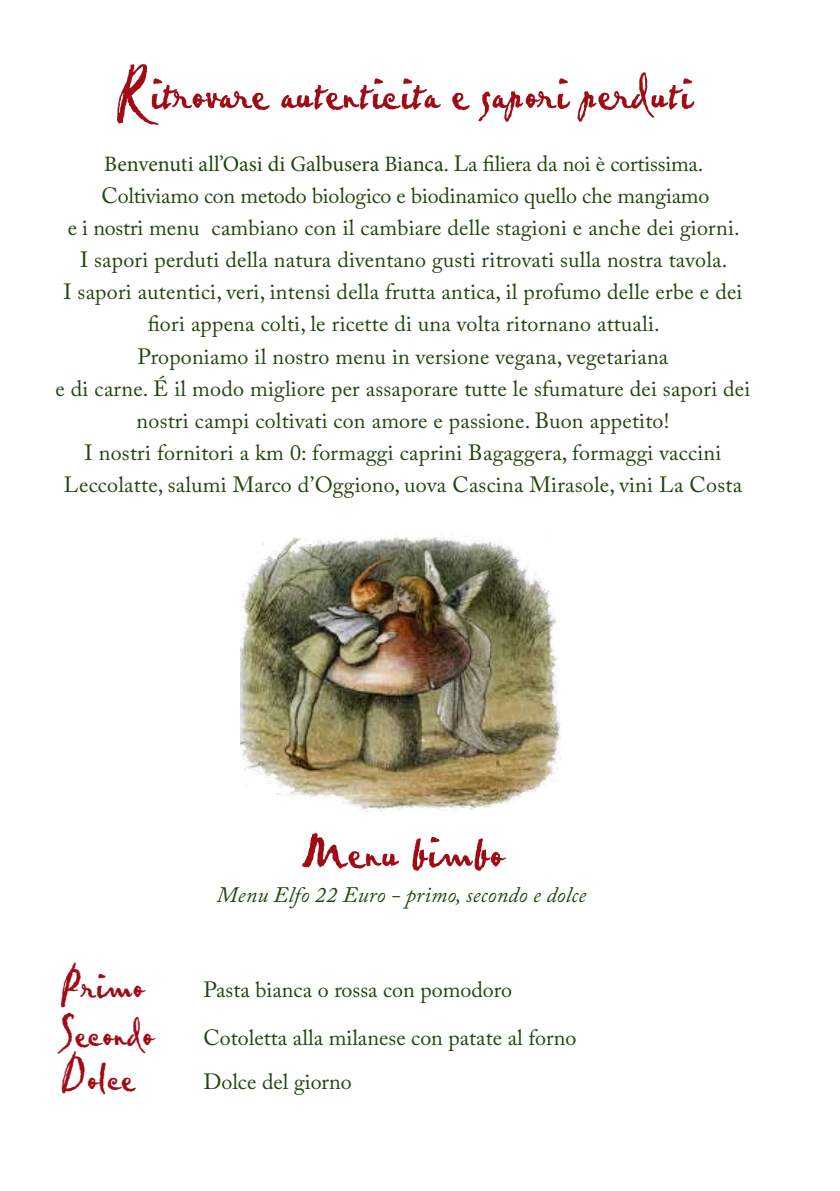
<style>
.page{position:relative;width:840px;height:1191px;background:#fff}
.page>*{position:absolute;margin:0;border:0;box-sizing:border-box;transform-origin:0 0}
.t1{font:60px "Pablo Plain";color:#9f0c16}
.t2{font:48px "Pablo Plain";color:#9f0c16}
.t3{font:22px/32px "Adobe Caslon Pro";letter-spacing:.01em;color:#22460f;text-align:center}
.t4{font:22px "Minion Pro";color:#22460f}
.t5{font:italic 22px "Adobe Caslon Pro";letter-spacing:.01em;color:#22460f}
.s1{font-family:"Adobe Caslon Pro"}
</style>
<div class="page">
<img style="left:241px;top:536px;width:320px;height:275px">
<h1 class="t1" style="left:115px;top:57px;width:576px">Ritrovare autenticita e sapori perduti</h1>
<p class="t4" style="left:104px;top:150px;width:600px">Benvenuti all’Oasi di Galbusera Bianca. <span class="s1">La filiera da noi è cortissima.</span></p>
<p class="t3" style="left:55px;top:180px;width:696px">Coltiviamo con metodo biologico e biodinamico quello che mangiamo<br>e i nostri menu cambiano con il cambiare delle stagioni e anche dei giorni.<br>I sapori perduti della natura diventano gusti ritrovati sulla nostra tavola.<br>I sapori autentici, veri, intensi della frutta antica, il profumo delle erbe e dei fiori appena colti, le ricette di una volta ritornano attuali.<br>Proponiamo il nostro menu in versione vegana, vegetariana<br>e di carne. É il modo migliore per assaporare tutte le sfumature dei sapori dei nostri campi coltivati con amore e passione. Buon appetito!<br>I nostri fornitori a km 0: formaggi caprini Bagaggera, formaggi vaccini Leccolatte, salumi Marco d’Oggiono, uova Cascina Mirasole, vini La Costa</p>
<h2 class="t2" style="left:59px;top:956px;width:85px">Primo</h2>
<h2 class="t2" style="left:59px;top:1004px;width:95px">Secondo</h2>
<h2 class="t2" style="left:59px;top:1048px;width:76px">Dolce</h2>
<h1 class="t1" style="left:300px;top:815px;width:204px">Menu bimbo</h1>
<p class="t5" style="left:217px;top:881px;width:370px">Menu Elfo 22 Euro - primo, secondo e dolce</p>
<p class="t3" style="left:203px;top:973px;width:310px">Pasta bianca o rossa con pomodoro</p>
<p class="t3" style="left:203px;top:1021px;width:374px">Cotoletta alla milanese con patate al forno</p>
<p class="t3" style="left:203px;top:1065px;width:150px">Dolce del giorno</p>
</div>
